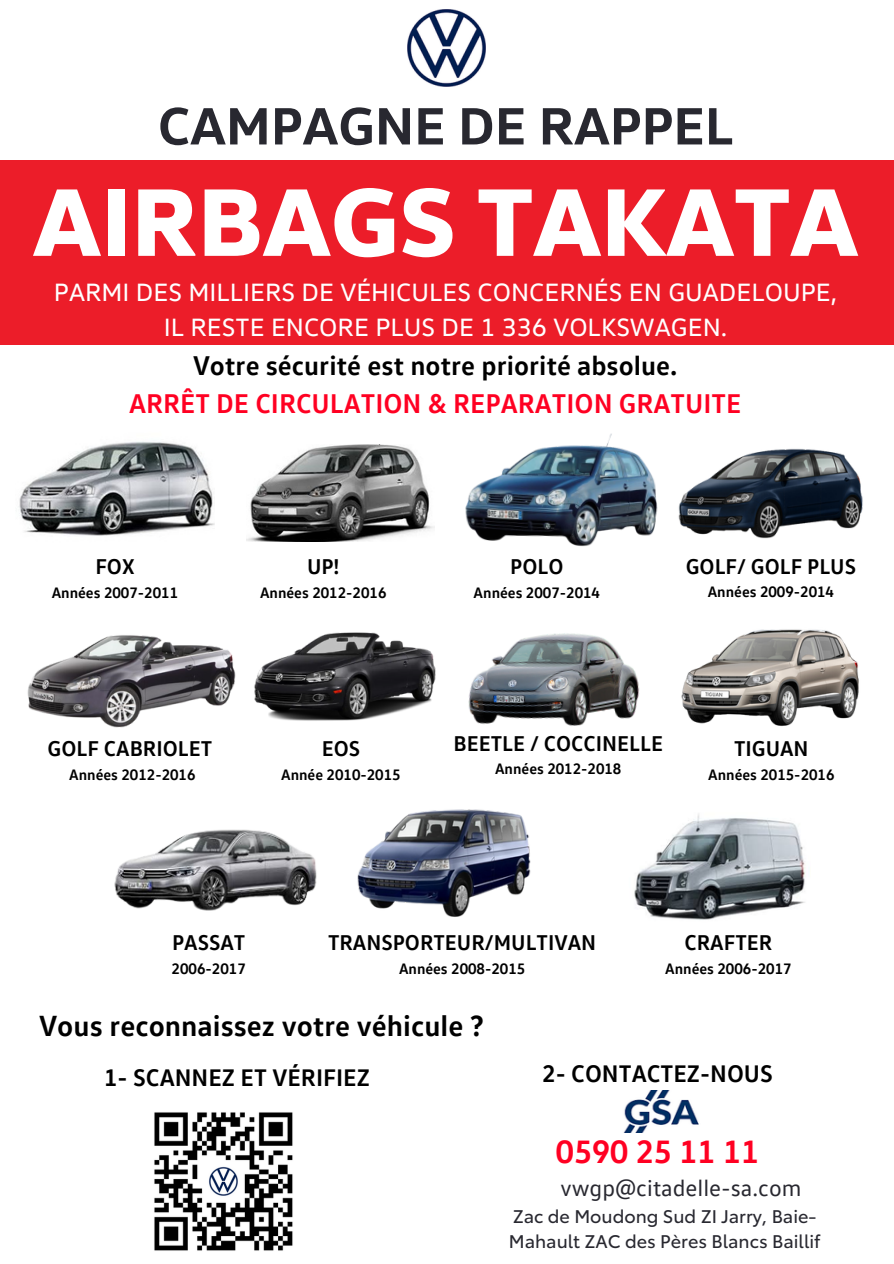
<style>
.page{position:relative;width:894px;height:1264px;background:#fff}
.page>*{position:absolute;margin:0;border:0;box-sizing:border-box;transform-origin:0 0}
.t1{font:800 97.65px "VW Head";color:#fff}
.t2{font:700 53.4px "VW Head";color:#282830}
.t3{font:700 32.85px "VW Text";color:#f02}
.t4{font:700 29.7px "VW Text";color:#000}
.t5{font:700 27.6px/38.2px "VW Text";color:#000;text-align:center}
.t6{font:25.5px/35px "VW Head";color:#fff;text-align:center}
.t7{font:700 24.45px "VW Text";color:#000}
.t8{font:23.4px "VW Text";color:#282830}
.t9{font:700 21.75px "VW Text";color:#000}
.t10{font:18px/24.6px "Toyota Type";color:#282830}
.t11{font:700 15.45px "VW Text";color:#000}
.s1{color:#f02}
</style>
<div class="page">
<img style="left:408px;top:9px;width:77px;height:78px">
<div style="left:0;top:160px;width:893px;height:185px;background:#ec1d29"></div>
<img style="left:624px;top:1090px;width:75px;height:41px">
<img style="left:154px;top:1112px;width:139px;height:139px">
<img style="left:19px;top:441px;width:196px;height:95px">
<img style="left:246px;top:444px;width:188px;height:97px">
<img style="left:465px;top:433px;width:193px;height:114px">
<img style="left:678px;top:448px;width:185px;height:91px">
<img style="left:27px;top:635px;width:209px;height:93px">
<img style="left:254px;top:632px;width:182px;height:89px">
<img style="left:468px;top:633px;width:172px;height:93px">
<img style="left:681px;top:629px;width:178px;height:97px">
<img style="left:114px;top:829px;width:203px;height:82px">
<img style="left:357px;top:809px;width:174px;height:108px">
<img style="left:634px;top:814px;width:171px;height:106px">
<p class="t2" style="left:158px;top:91px;width:576px">CAMPAGNE DE RAPPEL</p>
<p class="t1" style="left:33px;top:158px;width:826px">AIRBAGS TAKATA</p>
<p class="t6" style="left:54px;top:273px;width:784px">PARMI DES MILLIERS DE VÉHICULES CONCERNÉS EN GUADELOUPE,<br>IL RESTE ENCORE PLUS DE 1 336 VOLKSWAGEN.</p>
<p class="t5" style="left:129px;top:345px;width:613px">Votre sécurité est notre priorité absolue.<br><span class="s1">ARRÊT DE CIRCULATION &amp; REPARATION GRATUITE</span></p>
<h2 class="t9" style="left:95px;top:552px;width:41px">FOX</h2>
<h1 class="t11" style="left:52px;top:582px;width:128px">Années 2007-2011</h1>
<h4 class="t9" style="left:307px;top:552px;width:34px">UP!</h4>
<h5 class="t11" style="left:260px;top:582px;width:128px">Années 2012-2016</h5>
<p class="t9" style="left:48px;top:734px;width:166px">GOLF CABRIOLET</p>
<p class="t11" style="left:69px;top:764px;width:128px">Années 2012-2016</p>
<p class="t9" style="left:321px;top:734px;width:40px">EOS</p>
<p class="t11" style="left:281px;top:764px;width:121px">Année 2010-2015</p>
<p class="t9" style="left:510px;top:552px;width:55px">POLO</p>
<p class="t11" style="left:473px;top:582px;width:128px">Années 2007-2014</p>
<p class="t9" style="left:685px;top:552px;width:172px">GOLF/ GOLF PLUS</p>
<p class="t11" style="left:707px;top:582px;width:128px">Années 2009-2014</p>
<p class="t9" style="left:453px;top:729px;width:211px">BEETLE / COCCINELLE</p>
<p class="t11" style="left:495px;top:759px;width:128px">Années 2012-2018</p>
<p class="t9" style="left:733px;top:734px;width:76px">TIGUAN</p>
<p class="t11" style="left:708px;top:764px;width:128px">Années 2015-2016</p>
<p class="t9" style="left:172px;top:928px;width:75px">PASSAT</p>
<p class="t11" style="left:171px;top:958px;width:76px">2006-2017</p>
<p class="t9" style="left:328px;top:928px;width:269px">TRANSPORTEUR/MULTIVAN</p>
<p class="t11" style="left:399px;top:958px;width:128px">Années 2008-2015</p>
<p class="t9" style="left:684px;top:928px;width:89px">CRAFTER</p>
<p class="t11" style="left:665px;top:958px;width:128px">Années 2006-2017</p>
<p class="t4" style="left:39px;top:1006px;width:446px">Vous reconnaissez votre véhicule ?</p>
<p class="t7" style="left:104px;top:1061px;width:267px">1- SCANNEZ ET VÉRIFIEZ</p>
<p class="t7" style="left:542px;top:1057px;width:232px">2- CONTACTEZ-NOUS</p>
<p class="t3" style="left:555px;top:1130px;width:205px">0590 25 11 11</p>
<p class="t8" style="left:560px;top:1172px;width:242px">vwgp@citadelle-sa.com</p>
<p class="t10" style="left:508px;top:1202px;width:313px">Zac de Moudong Sud ZI Jarry, Baie-<br>Mahault ZAC des Pères Blancs Baillif</p>
</div>
